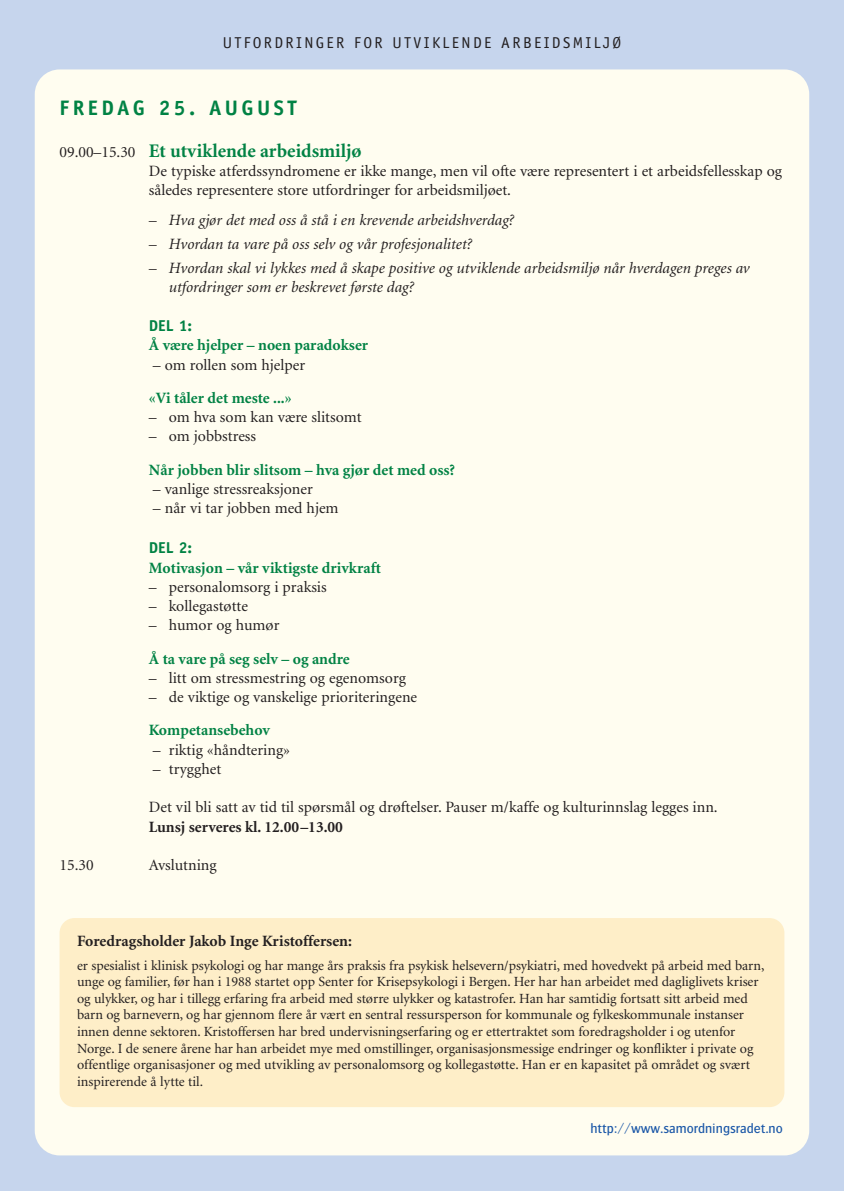
<style>
.page{position:relative;width:844px;height:1191px;background:#fff}
.page>*{position:absolute;margin:0;border:0;box-sizing:border-box;transform-origin:0 0}
.t1{font:700 21px "Officina Sans";letter-spacing:.165em;color:#008244}
.t2{font:700 19.25px "Minion";color:#008244}
.t3{font:15.75px/19.2px "Minion";color:#231f20}
.t4{font:italic 15.75px/19.2px "Minion";color:#231f20}
.t5{font:700 15.75px "Minion";color:#008244}
.t6{font:700 15.75px "Minion";color:#231f20}
.t7{font:15.75px "Officina Sans";letter-spacing:.15em;color:#231f20}
.t8{font:700 15.75px "Officina Sans";color:#008244}
.t9{font:14px/16.6px "Minion";letter-spacing:-.005em;color:#231f20}
.t10{font:500 14px "Bosis";color:#1a57a7}
.s1{font-weight:400;font-size:15.75px;color:#231f20}
</style>
<div class="page">
<div style="left:0;top:0;width:843px;height:1191px;background:#c6d5ed"></div>
<div style="left:35px;top:69px;width:774px;height:1086px;background:#fffdf0;border-radius:25px"></div>
<div style="left:60px;top:918px;width:724px;height:189px;background:#feeec8;border-radius:15px"></div>
<p class="t7" style="left:223px;top:36px;width:400px">UTFORDRINGER FOR UTVIKLENDE ARBEIDSMILJØ</p>
<h1 class="t1" style="left:60px;top:100px;width:238px">FREDAG 25. AUGUST</h1>
<h2 class="t2" style="left:60px;top:143px;width:303px"><span class="s1">09.00–15.30</span> Et utviklende arbeidsmiljø</h2>
<p class="t3" style="left:149px;top:162px;width:634px">De typiske atferdssyndromene er ikke mange, men vil ofte være representert i et arbeidsfellesskap og således representere store utfordringer for arbeidsmiljøet.</p>
<p class="t4" style="left:149px;top:211px;width:366px">– Hva gjør det med oss å stå i en krevende arbeidshverdag?</p>
<p class="t4" style="left:149px;top:236px;width:324px">– Hvordan ta vare på oss selv og vår profesjonalitet?</p>
<p class="t4" style="left:169px;top:260px;width:582px;text-indent:-20px">– Hvordan skal vi lykkes med å skape positive og utviklende arbeidsmiljø når hverdagen preges av utfordringer som er beskrevet første dag?</p>
<p class="t8" style="left:149px;top:319px;width:45px">DEL 1:</p>
<p class="t5" style="left:149px;top:339px;width:221px">Å være hjelper – noen paradokser</p>
<p class="t3" style="left:153px;top:356px;width:154px">– om rollen som hjelper</p>
<p class="t5" style="left:149px;top:391px;width:144px">«Vi tåler det meste ...»</p>
<p class="t3" style="left:149px;top:409px;width:214px">– om hva som kan være slitsomt</p>
<p class="t3" style="left:149px;top:428px;width:109px">– om jobbstress</p>
<p class="t5" style="left:149px;top:463px;width:307px">Når jobben blir slitsom – hva gjør det med oss?</p>
<p class="t3" style="left:153px;top:480px;width:161px">– vanlige stressreaksjoner</p>
<p class="t3" style="left:153px;top:500px;width:187px">– når vi tar jobben med hjem</p>
<p class="t8" style="left:149px;top:542px;width:45px">DEL 2:</p>
<p class="t5" style="left:149px;top:561px;width:233px">Motivasjon – vår viktigste drivkraft</p>
<p class="t3" style="left:149px;top:578px;width:179px">– personalomsorg i praksis</p>
<p class="t3" style="left:149px;top:598px;width:100px">– kollegastøtte</p>
<p class="t3" style="left:149px;top:617px;width:132px">– humor og humør</p>
<p class="t5" style="left:149px;top:652px;width:202px">Å ta vare på seg selv – og andre</p>
<p class="t3" style="left:149px;top:669px;width:258px">– litt om stressmestring og egenomsorg</p>
<p class="t3" style="left:149px;top:689px;width:270px">– de viktige og vanskelige prioriteringene</p>
<p class="t5" style="left:149px;top:724px;width:122px">Kompetansebehov</p>
<p class="t3" style="left:153px;top:741px;width:139px">– riktig «håndtering»</p>
<p class="t3" style="left:153px;top:760px;width:70px">– trygghet</p>
<p class="t3" style="left:149px;top:799px;width:570px">Det vil bli satt av tid til spørsmål og drøftelser. Pauser m/kaffe og kulturinnslag legges inn.</p>
<p class="t6" style="left:149px;top:820px;width:195px">Lunsj serveres kl. 12.00–13.00</p>
<p class="t3" style="left:60px;top:857px;width:35px">15.30</p>
<p class="t3" style="left:149px;top:857px;width:69px">Avslutning</p>
<p class="t6" style="left:77px;top:935px;width:276px">Foredragsholder Jakob Inge Kristoffersen:</p>
<p class="t9" style="left:77px;top:958px;width:688px">er spesialist i klinisk psykologi og har mange års praksis fra psykisk helsevern/psykiatri, med hovedvekt på arbeid med barn, unge og familier, før han i 1988 startet opp Senter for Krisepsykologi i Bergen. Her har han arbeidet med dagliglivets kriser og ulykker, og har i tillegg erfaring fra arbeid med større ulykker og katastrofer. Han har samtidig fortsatt sitt arbeid med barn og barnevern, og har gjennom flere år vært en sentral ressursperson for kommunale og fylkeskommunale instanser innen denne sektoren. Kristoffersen har bred undervisningserfaring og er ettertraktet som foredragsholder i og utenfor Norge. I de senere årene har han arbeidet mye med omstillinger, organisasjonsmessige endringer og konflikter i private og offentlige organisasjoner og med utvikling av personalomsorg og kollegastøtte. Han er en kapasitet på området og svært inspirerende å lytte til.</p>
<p class="t10" style="left:590px;top:1123px;width:194px">http://www.samordningsradet.no</p>
</div>
